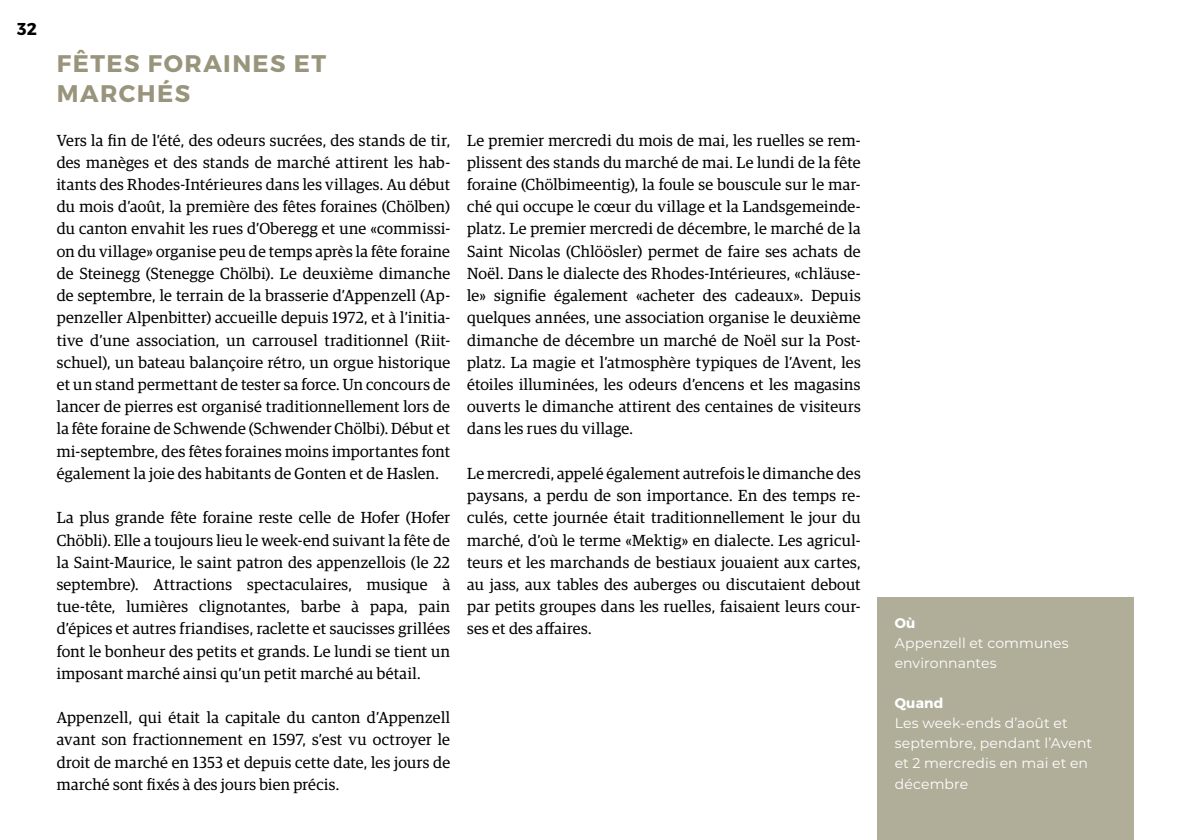
<style>
.page{position:relative;width:1191px;height:840px;background:#fff}
.page>*{position:absolute;margin:0;border:0;box-sizing:border-box;transform-origin:0 0}
.t1{font:700 24px/30px "Montserrat";letter-spacing:.06em;color:#99957d}
.t2{font:700 17.2px "Montserrat";color:#000}
.t3{font:16px/22.2px "Guardian Egyp";letter-spacing:.02em;color:#000;text-align:justify}
.t4{font:14px/20px "Montserrat";letter-spacing:.01em;color:#fff}
.t5{font:700 14px "Montserrat";letter-spacing:.02em;color:#fff}
</style>
<div class="page">
<div style="left:877px;top:597px;width:257px;height:242px;background:#b0ad99"></div>
<p class="t2" style="left:17px;top:18px;width:21px">32</p>
<h1 class="t1" style="left:57px;top:48px;width:271px">FÊTES FORAINES ET<br>MARCHÉS</h1>
<p class="t3" style="left:57px;top:128px;width:395px">Vers la fin de l’été, des odeurs sucrées, des stands de tir, des manèges et des stands de marché attirent les hab&shy;itants des Rhodes-Intérieures dans les villages. Au début du mois d’août, la première des fêtes foraines (Chölben) du canton envahit les rues d’Oberegg et une «commissi&shy;on du village» organise peu de temps après la fête foraine de Steinegg (Stenegge Chölbi). Le deuxième dimanche de septembre, le terrain de la brasserie d’Appenzell (Ap&shy;penzeller Alpenbitter) accueille depuis 1972, et à l’initia&shy;tive d’une association, un carrousel traditionnel (Riit&shy;schuel), un bateau balançoire rétro, un orgue historique et un stand permettant de tester sa force. Un concours de lancer de pierres est organisé traditionnellement lors de la fête foraine de Schwende (Schwender Chölbi). Début et mi-septembre, des fêtes foraines moins importantes font également la joie des habitants de Gonten et de Haslen.</p>
<p class="t3" style="left:57px;top:505px;width:395px">La plus grande fête foraine reste celle de Hofer (Hofer Chöbli). Elle a toujours lieu le week-end suivant la fête de la Saint-Maurice, le saint patron des appenzellois (le 22 septembre). Attractions spectaculaires, musique à tue-tête, lumières clignotantes, barbe à papa, pain d’épices et autres friandises, raclette et saucisses grillées font le bonheur des petits et grands. Le lundi se tient un imposant marché ainsi qu’un petit marché au bétail.</p>
<p class="t3" style="left:57px;top:705px;width:395px">Appenzell, qui était la capitale du canton d’Appenzell avant son fractionnement en 1597, s’est vu octroyer le droit de marché en 1353 et depuis cette date, les jours de marché sont fixés à des jours bien précis.</p>
<p class="t3" style="left:467px;top:128px;width:395px">Le premier mercredi du mois de mai, les ruelles se rem&shy;plissent des stands du marché de mai. Le lundi de la fête foraine (Chölbimeentig), la foule se bouscule sur le mar&shy;ché qui occupe le cœur du village et la Landsgemeinde&shy;platz. Le premier mercredi de décembre, le marché de la Saint Nicolas (Chlöösler) permet de faire ses achats de Noël. Dans le dialecte des Rhodes-Intérieures, «chläuse&shy;le» signifie également «acheter des cadeaux». Depuis quelques années, une association organise le deuxième dimanche de décembre un marché de Noël sur la Post&shy;platz. La magie et l’atmosphère typiques de l’Avent, les étoiles illuminées, les odeurs d’encens et les magasins ouverts le dimanche attirent des centaines de visiteurs dans les rues du village.</p>
<p class="t3" style="left:467px;top:461px;width:395px">Le mercredi, appelé également autrefois le dimanche des paysans, a perdu de son importance. En des temps re&shy;culés, cette journée était traditionnellement le jour du marché, d’où le terme «Mektig» en dialecte. Les agricul&shy;teurs et les marchands de bestiaux jouaient aux cartes, au jass, aux tables des auberges ou discutaient debout par petits groupes dans les ruelles, faisaient leurs cour&shy;ses et des affaires.</p>
<p class="t5" style="left:894px;top:614px;width:22px">Où</p>
<p class="t4" style="left:894px;top:632px;width:176px">Appenzell et communes environnantes</p>
<p class="t5" style="left:894px;top:694px;width:50px">Quand</p>
<p class="t4" style="left:894px;top:712px;width:199px">Les week-ends d’août et septembre, pendant l’Avent et 2 mercredis en mai et en décembre</p>
</div>
